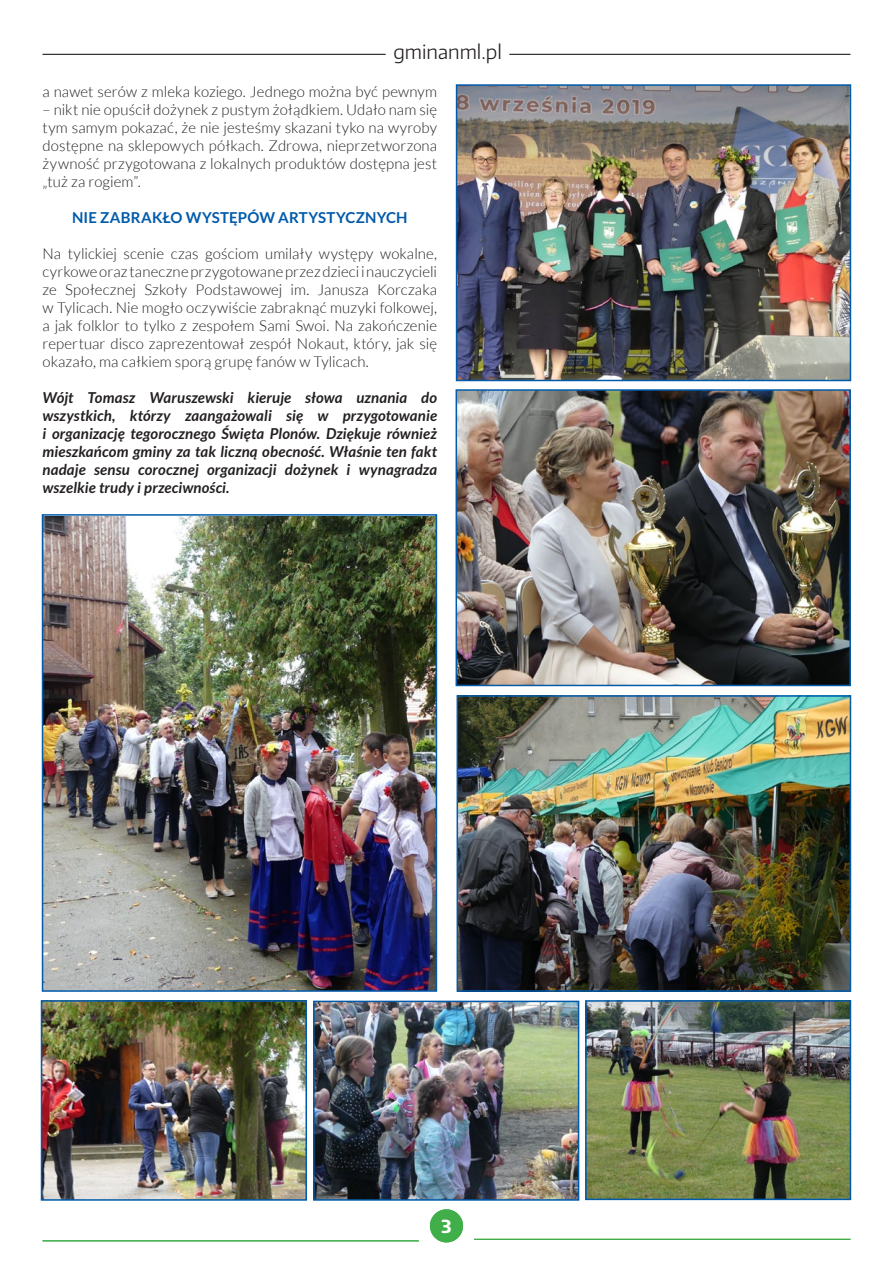
<style>
.page{position:relative;width:893px;height:1263px;background:#fff}
.page>*{position:absolute;margin:0;border:0;box-sizing:border-box;transform-origin:0 0}
.t1{font:300 19.5px "Encode Sans";color:#231f20}
.t2{font:700 18px "Encode Sans";color:#fff}
.t3{font:300 15px/18px "Lato";letter-spacing:.005em;color:#231f20;text-align:justify}
.t4{font:italic 700 15px/18px "Lato";letter-spacing:.01em;color:#231f20;text-align:justify}
.t5{font:700 15px "Lato";letter-spacing:.01em;color:#015aaa}
</style>
<div class="page">
<hr style="left:43px;top:54px;width:343px;height:1px;background:#231f20">
<hr style="left:509px;top:54px;width:341px;height:1px;background:#231f20">
<img style="left:460px;top:698px;width:388px;height:291px">
<div style="left:457px;top:695px;width:394px;height:297px;border:2px solid #015aaa"></div>
<img style="left:316px;top:1004px;width:260px;height:194px">
<div style="left:313px;top:1001px;width:266px;height:200px;border:2px solid #015aaa"></div>
<img style="left:44px;top:1003px;width:260px;height:195px">
<div style="left:41px;top:1000px;width:266px;height:201px;border:2px solid #015aaa"></div>
<img style="left:459px;top:392px;width:389px;height:291px">
<div style="left:456px;top:389px;width:395px;height:297px;border:2px solid #015aaa"></div>
<img style="left:45px;top:517px;width:389px;height:472px">
<div style="left:42px;top:514px;width:395px;height:478px;border:2px solid #015aaa"></div>
<img style="left:459px;top:87px;width:389px;height:291px">
<div style="left:456px;top:84px;width:395px;height:297px;border:2px solid #015aaa"></div>
<img style="left:588px;top:1003px;width:260px;height:194px">
<div style="left:585px;top:1000px;width:266px;height:200px;border:2px solid #015aaa"></div>
<div style="left:430px;top:1209px;width:33px;height:33px;background:#40ae49;border-radius:50%"></div>
<hr style="left:43px;top:1240px;width:376px;height:1px;background:#40ae49">
<hr style="left:474px;top:1239px;width:376px;height:1px;background:#40ae49">
<h1 class="t1" style="left:393px;top:39px;width:110px">gminanml.pl</h1>
<p class="t3" style="left:43px;top:83px;width:396px">a nawet serów z mleka koziego. Jednego można być pewnym</p>
<p class="t3" style="left:43px;top:101px;width:396px">– nikt nie opuścił dożynek z pustym żołądkiem. Udało nam się tym samym pokazać, że nie jesteśmy skazani tyko na wyroby dostępne na sklepowych półkach. Zdrowa, nieprzetworzona żywność przygotowana z lokalnych produktów dostępna jest „tuż za rogiem”.</p>
<p class="t5" style="left:72px;top:209px;width:337px">NIE ZABRAKŁO WYSTĘPÓW ARTYSTYCZNYCH</p>
<p class="t3" style="left:43px;top:245px;width:396px">Na tylickiej scenie czas gościom umilały występy wokalne, cyrkowe oraz taneczne przygotowane przez dzieci i nauczycieli ze Społecznej Szkoły Podstawowej im. Janusza Korczaka w Tylicach. Nie mogło oczywiście zabraknąć muzyki folkowej, a jak folklor to tylko z zespołem Sami Swoi. Na zakończenie repertuar disco zaprezentował zespół Nokaut, który, jak się okazało, ma całkiem sporą grupę fanów w Tylicach.</p>
<p class="t4" style="left:43px;top:389px;width:396px">Wójt Tomasz Waruszewski kieruje słowa uznania do wszystkich, którzy zaangażowali się w przygotowanie i organizację tegorocznego Święta Plonów. Dziękuje również mieszkańcom gminy za tak liczną obecność. Właśnie ten fakt nadaje sensu corocznej organizacji dożynek i wynagradza wszelkie trudy i przeciwności.</p>
<p class="t2" style="left:441px;top:1214px;width:12px">3</p>
</div>
